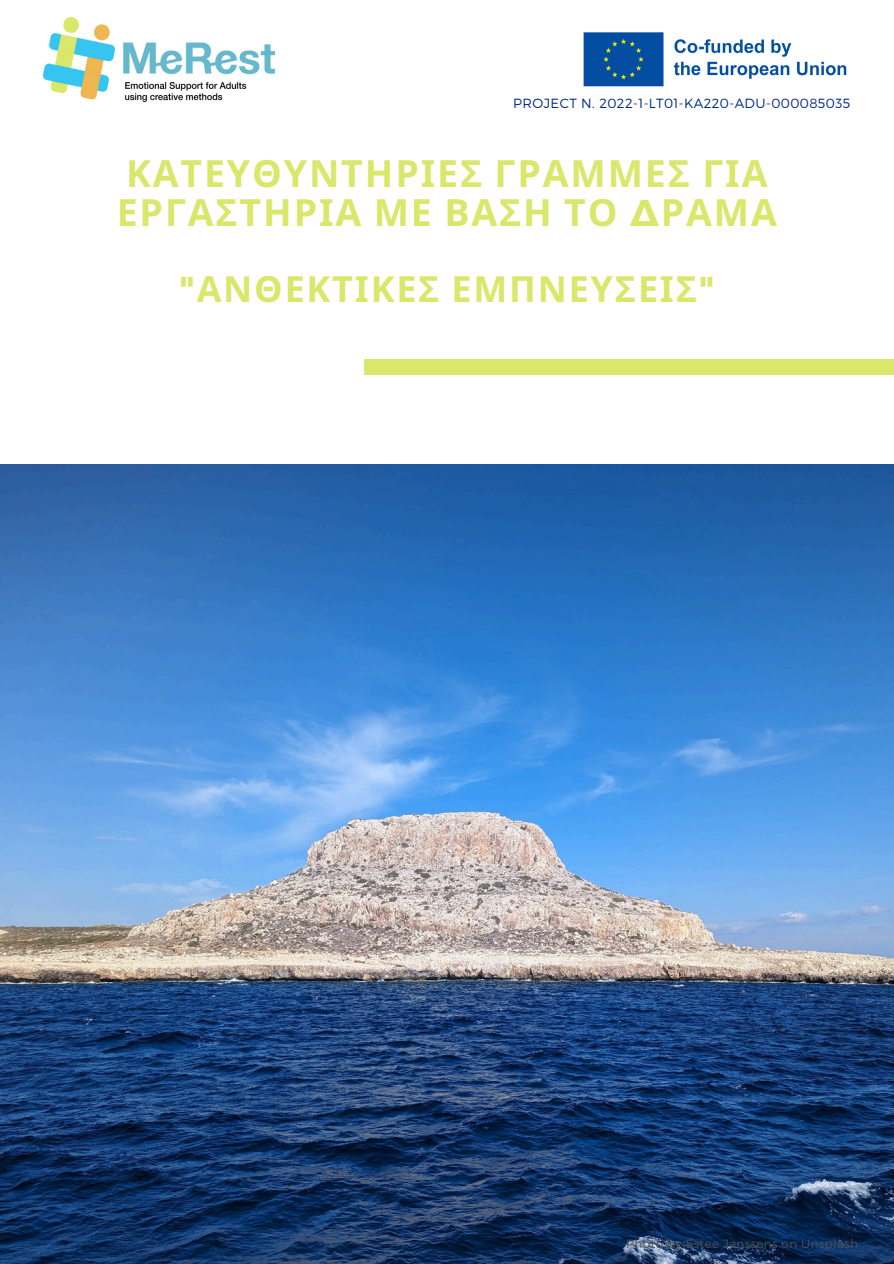
<style>
.page{position:relative;width:894px;height:1264px;background:#fff}
.page>*{position:absolute;margin:0;border:0;box-sizing:border-box;transform-origin:0 0}
.t1{font:700 37.35px/39.3px "Noto Sans";letter-spacing:.05em;color:#d9e76a}
.t2{font:700 35.85px "Noto Sans";letter-spacing:.05em;color:#d9e76a}
.t3{font:300 13.35px "Montserrat";letter-spacing:.03em;color:#002b7f}
.t4{font:300 12px "Montserrat";letter-spacing:.03em;color:#4f4f4f}
.s1{font-family:"Montserrat"}
</style>
<div class="page">
<img style="left:0;top:464px;width:893px;height:799px">
<img style="left:583px;top:32px;width:264px;height:55px">
<div style="left:364px;top:360px;width:529px;height:14px;background:#d9e76a"></div>
<img style="left:43px;top:18px;width:232px;height:83px">
<h1 class="t3" style="left:513px;top:94px;width:338px">PROJECT N. 2022-1-LT01-KA220-ADU-000085035</h1>
<p class="t1" style="left:117px;top:152px;width:661px">ΚΑΤΕΥΘΥΝΤΗΡΙΕΣ ΓΡΑΜΜΕΣ ΓΙΑ<br>ΕΡΓΑΣΤΗΡΙΑ ΜΕ ΒΑΣΗ ΤΟ <span class="s1">Δ</span>ΡΑΜΑ</p>
<p class="t2" style="left:179px;top:264px;width:537px"><span class="s1">"</span>ΑΝΘΕΚΤΙΚΕΣ ΕΜΠΝΕΥΣΕΙΣ<span class="s1">"</span></p>
<h1 class="t4" style="left:626px;top:1235px;width:233px">Photo by Estee Janssens on Unsplash</h1>
</div>
